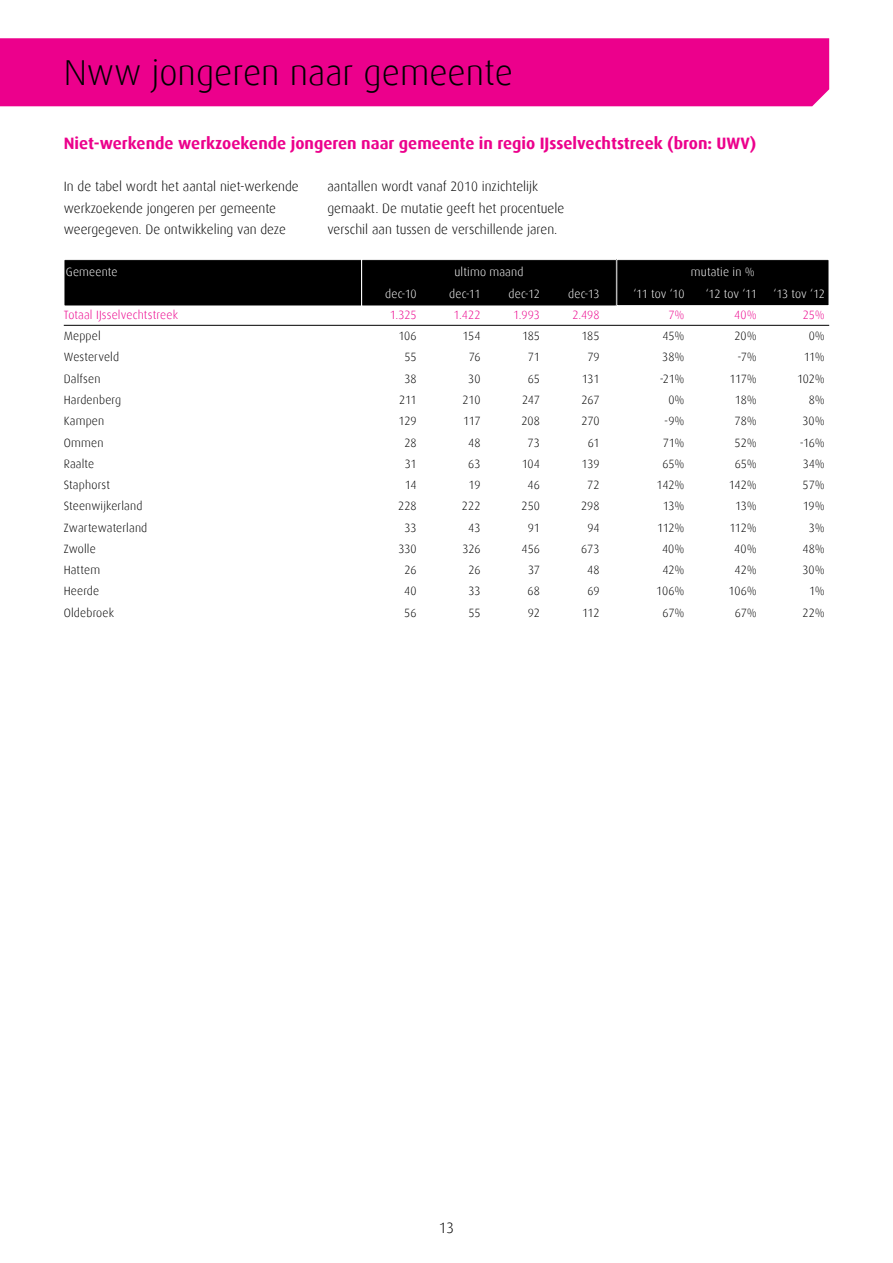
<style>
.page{position:relative;width:893px;height:1263px;background:#fff}
.page>*{position:absolute;margin:0;border:0;box-sizing:border-box;transform-origin:0 0}
.t1{font:300 36px "Dax";color:#000}
.t2{font:700 16.5px "Dax";color:#ec008c}
.t3{font:300 15px "Dax";color:#000}
.t4{font:300 13.5px/21.3px "Dax";color:#000}
.t5{font:300 12px "Dax";letter-spacing:.005em;color:#000}
.t6{font:300 12px "Dax";letter-spacing:.01em;color:#fff}
.t7{font:300 12px "Dax";letter-spacing:.01em;color:#ec008c}
</style>
<div class="page">
<div style="left:0;top:38px;width:829px;height:68px;background:#ec008c"></div>
<div style="left:64px;top:260px;width:298px;height:46px;background:#000"></div>
<div style="left:64px;top:259px;width:298px;height:47px;border:1px solid #fff"></div>
<div style="left:362px;top:260px;width:254px;height:46px;background:#000"></div>
<div style="left:361px;top:259px;width:256px;height:47px;border:1px solid #fff"></div>
<div style="left:617px;top:260px;width:212px;height:46px;background:#000"></div>
<div style="left:617px;top:259px;width:212px;height:47px;border:1px solid #fff"></div>
<hr style="left:64px;top:325px;width:765px;height:1px;background:#000">
<h1 class="t1" style="left:64px;top:53px;width:451px">Nww jongeren naar gemeente</h1>
<h2 class="t2" style="left:64px;top:134px;width:694px">Niet-werkende werkzoekende jongeren naar gemeente in regio IJsselvechtstreek (bron: UWV)</h2>
<p class="t4" style="left:64px;top:176px;width:237px">In de tabel wordt het aantal niet-werkende werkzoekende jongeren per gemeente weergegeven. De ontwikkeling van deze</p>
<p class="t4" style="left:327px;top:176px;width:238px">aantallen wordt vanaf 2010 inzichtelijk gemaakt. De mutatie geeft het procentuele verschil aan tussen de verschillende jaren.</p>
<p class="t6" style="left:66px;top:266px;width:53px">Gemeente</p>
<p class="t6" style="left:454px;top:266px;width:71px">ultimo maand</p>
<p class="t6" style="left:691px;top:266px;width:66px">mutatie in %</p>
<p class="t6" style="left:385px;top:287px;width:33px">dec-10</p>
<p class="t6" style="left:449px;top:287px;width:33px">dec-11</p>
<p class="t6" style="left:509px;top:287px;width:33px">dec-12</p>
<p class="t6" style="left:568px;top:287px;width:33px">dec-13</p>
<p class="t6" style="left:633px;top:287px;width:53px">‘11 tov ‘10</p>
<p class="t6" style="left:706px;top:287px;width:53px">‘12 tov ‘11</p>
<p class="t6" style="left:774px;top:287px;width:53px">‘13 tov ‘12</p>
<p class="t7" style="left:64px;top:308px;width:116px">Totaal IJsselvechtstreek</p>
<p class="t7" style="left:390px;top:308px;width:29px">1.325</p>
<p class="t7" style="left:453px;top:308px;width:28px">1.422</p>
<p class="t7" style="left:513px;top:308px;width:28px">1.993</p>
<p class="t7" style="left:572px;top:308px;width:29px">2.498</p>
<p class="t7" style="left:668px;top:308px;width:18px">7%</p>
<p class="t7" style="left:734px;top:308px;width:24px">40%</p>
<p class="t7" style="left:803px;top:308px;width:24px">25%</p>
<p class="t5" style="left:64px;top:329px;width:39px">Meppel</p>
<p class="t5" style="left:398px;top:329px;width:20px">106</p>
<p class="t5" style="left:462px;top:329px;width:20px">154</p>
<p class="t5" style="left:522px;top:329px;width:20px">185</p>
<p class="t5" style="left:582px;top:329px;width:20px">185</p>
<p class="t5" style="left:663px;top:329px;width:24px">45%</p>
<p class="t5" style="left:734px;top:329px;width:24px">20%</p>
<p class="t5" style="left:809px;top:329px;width:18px">0%</p>
<p class="t5" style="left:64px;top:351px;width:57px">Westerveld</p>
<p class="t5" style="left:405px;top:351px;width:14px">55</p>
<p class="t5" style="left:469px;top:351px;width:13px">76</p>
<p class="t5" style="left:528px;top:351px;width:14px">71</p>
<p class="t5" style="left:587px;top:351px;width:14px">79</p>
<p class="t5" style="left:662px;top:351px;width:24px">38%</p>
<p class="t5" style="left:738px;top:351px;width:21px">-7%</p>
<p class="t5" style="left:804px;top:351px;width:23px">11%</p>
<p class="t5" style="left:64px;top:372px;width:38px">Dalfsen</p>
<p class="t5" style="left:404px;top:372px;width:14px">38</p>
<p class="t5" style="left:468px;top:372px;width:14px">30</p>
<p class="t5" style="left:528px;top:372px;width:14px">65</p>
<p class="t5" style="left:582px;top:372px;width:19px">131</p>
<p class="t5" style="left:660px;top:372px;width:26px">-21%</p>
<p class="t5" style="left:730px;top:372px;width:29px">117%</p>
<p class="t5" style="left:797px;top:372px;width:29px">102%</p>
<p class="t5" style="left:64px;top:393px;width:59px">Hardenberg</p>
<p class="t5" style="left:399px;top:393px;width:19px">211</p>
<p class="t5" style="left:463px;top:393px;width:19px">210</p>
<p class="t5" style="left:522px;top:393px;width:19px">247</p>
<p class="t5" style="left:581px;top:393px;width:20px">267</p>
<p class="t5" style="left:668px;top:393px;width:18px">0%</p>
<p class="t5" style="left:735px;top:393px;width:23px">18%</p>
<p class="t5" style="left:809px;top:393px;width:18px">8%</p>
<p class="t5" style="left:64px;top:415px;width:42px">Kampen</p>
<p class="t5" style="left:399px;top:415px;width:20px">129</p>
<p class="t5" style="left:463px;top:415px;width:19px">117</p>
<p class="t5" style="left:521px;top:415px;width:20px">208</p>
<p class="t5" style="left:581px;top:415px;width:20px">270</p>
<p class="t5" style="left:664px;top:415px;width:22px">-9%</p>
<p class="t5" style="left:735px;top:415px;width:24px">78%</p>
<p class="t5" style="left:802px;top:415px;width:24px">30%</p>
<p class="t5" style="left:64px;top:436px;width:41px">Ommen</p>
<p class="t5" style="left:405px;top:436px;width:14px">28</p>
<p class="t5" style="left:468px;top:436px;width:14px">48</p>
<p class="t5" style="left:527px;top:436px;width:14px">73</p>
<p class="t5" style="left:588px;top:436px;width:13px">61</p>
<p class="t5" style="left:663px;top:436px;width:23px">71%</p>
<p class="t5" style="left:735px;top:436px;width:24px">52%</p>
<p class="t5" style="left:800px;top:436px;width:27px">-16%</p>
<p class="t5" style="left:64px;top:457px;width:32px">Raalte</p>
<p class="t5" style="left:405px;top:457px;width:13px">31</p>
<p class="t5" style="left:468px;top:457px;width:14px">63</p>
<p class="t5" style="left:522px;top:457px;width:20px">104</p>
<p class="t5" style="left:582px;top:457px;width:19px">139</p>
<p class="t5" style="left:662px;top:457px;width:24px">65%</p>
<p class="t5" style="left:735px;top:457px;width:24px">65%</p>
<p class="t5" style="left:803px;top:457px;width:24px">34%</p>
<p class="t5" style="left:64px;top:478px;width:48px">Staphorst</p>
<p class="t5" style="left:405px;top:478px;width:13px">14</p>
<p class="t5" style="left:469px;top:478px;width:13px">19</p>
<p class="t5" style="left:528px;top:478px;width:14px">46</p>
<p class="t5" style="left:587px;top:478px;width:14px">72</p>
<p class="t5" style="left:657px;top:478px;width:29px">142%</p>
<p class="t5" style="left:729px;top:478px;width:29px">142%</p>
<p class="t5" style="left:803px;top:478px;width:24px">57%</p>
<p class="t5" style="left:64px;top:500px;width:80px">Steenwijkerland</p>
<p class="t5" style="left:398px;top:500px;width:20px">228</p>
<p class="t5" style="left:462px;top:500px;width:20px">222</p>
<p class="t5" style="left:521px;top:500px;width:20px">250</p>
<p class="t5" style="left:581px;top:500px;width:20px">298</p>
<p class="t5" style="left:663px;top:500px;width:23px">13%</p>
<p class="t5" style="left:735px;top:500px;width:23px">13%</p>
<p class="t5" style="left:803px;top:500px;width:24px">19%</p>
<p class="t5" style="left:64px;top:521px;width:85px">Zwartewaterland</p>
<p class="t5" style="left:405px;top:521px;width:14px">33</p>
<p class="t5" style="left:468px;top:521px;width:14px">43</p>
<p class="t5" style="left:528px;top:521px;width:14px">91</p>
<p class="t5" style="left:587px;top:521px;width:14px">94</p>
<p class="t5" style="left:657px;top:521px;width:29px">112%</p>
<p class="t5" style="left:729px;top:521px;width:29px">112%</p>
<p class="t5" style="left:809px;top:521px;width:17px">3%</p>
<p class="t5" style="left:64px;top:542px;width:34px">Zwolle</p>
<p class="t5" style="left:398px;top:542px;width:20px">330</p>
<p class="t5" style="left:462px;top:542px;width:19px">326</p>
<p class="t5" style="left:522px;top:542px;width:20px">456</p>
<p class="t5" style="left:581px;top:542px;width:20px">673</p>
<p class="t5" style="left:662px;top:542px;width:24px">40%</p>
<p class="t5" style="left:734px;top:542px;width:24px">40%</p>
<p class="t5" style="left:802px;top:542px;width:24px">48%</p>
<p class="t5" style="left:64px;top:563px;width:38px">Hattem</p>
<p class="t5" style="left:405px;top:563px;width:14px">26</p>
<p class="t5" style="left:468px;top:563px;width:14px">26</p>
<p class="t5" style="left:528px;top:563px;width:13px">37</p>
<p class="t5" style="left:587px;top:563px;width:14px">48</p>
<p class="t5" style="left:662px;top:563px;width:24px">42%</p>
<p class="t5" style="left:735px;top:563px;width:24px">42%</p>
<p class="t5" style="left:802px;top:563px;width:24px">30%</p>
<p class="t5" style="left:64px;top:585px;width:37px">Heerde</p>
<p class="t5" style="left:404px;top:585px;width:14px">40</p>
<p class="t5" style="left:468px;top:585px;width:14px">33</p>
<p class="t5" style="left:527px;top:585px;width:14px">68</p>
<p class="t5" style="left:587px;top:585px;width:14px">69</p>
<p class="t5" style="left:656px;top:585px;width:30px">106%</p>
<p class="t5" style="left:729px;top:585px;width:30px">106%</p>
<p class="t5" style="left:809px;top:585px;width:17px">1%</p>
<p class="t5" style="left:64px;top:606px;width:52px">Oldebroek</p>
<p class="t5" style="left:404px;top:606px;width:14px">56</p>
<p class="t5" style="left:468px;top:606px;width:14px">55</p>
<p class="t5" style="left:528px;top:606px;width:14px">92</p>
<p class="t5" style="left:582px;top:606px;width:19px">112</p>
<p class="t5" style="left:662px;top:606px;width:24px">67%</p>
<p class="t5" style="left:735px;top:606px;width:24px">67%</p>
<p class="t5" style="left:802px;top:606px;width:24px">22%</p>
<p class="t3" style="left:439px;top:1220px;width:17px">13</p>
</div>
